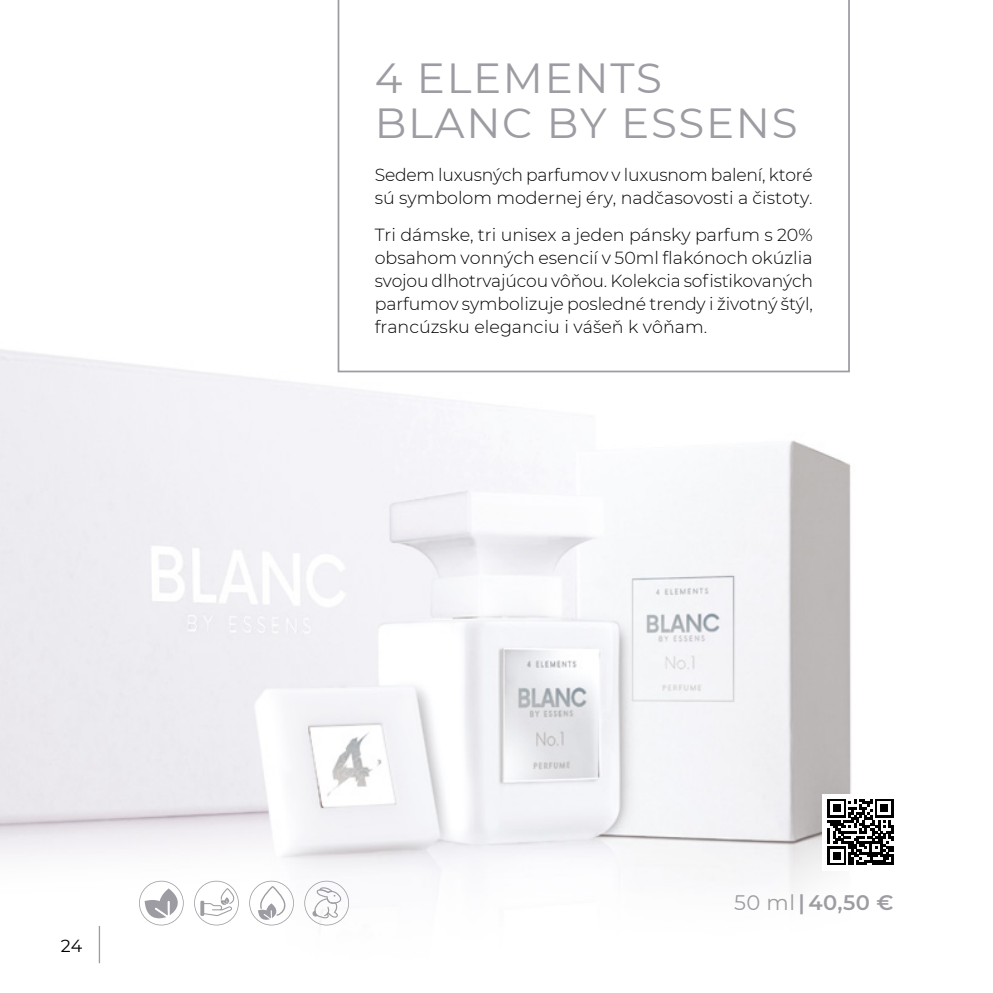
<style>
.page{position:relative;width:993px;height:993px;background:#fff}
.page>*{position:absolute;margin:0;border:0;box-sizing:border-box;transform-origin:0 0}
.t1{font:42px/45.5px "Montserrat";letter-spacing:.04em;color:#9c9ca2}
.t2{font:600 21px "Montserrat";color:#9c9ca2}
.t3{font:300 17.5px/22.8px "Montserrat";color:#000}
.t4{font:17.5px "Montserrat";color:#000}
.s1{font-weight:400}
</style>
<div class="page">
<img style="left:0;top:0;width:851px;height:964px">
<div style="left:821px;top:793px;width:77px;height:77px;background:#fff"></div>
<svg style="left:827px;top:799px;width:66px;height:65px"></svg>
<svg style="left:139px;top:880px;width:49px;height:45px"></svg>
<svg style="left:194px;top:880px;width:45px;height:45px"></svg>
<svg style="left:249px;top:880px;width:45px;height:45px"></svg>
<svg style="left:304px;top:880px;width:45px;height:45px"></svg>
<svg style="left:337px;top:0;width:512px;height:372px"></svg>
<hr style="left:99px;top:925px;width:1px;height:37px;background:#9c9ca2">
<p class="t4" style="left:61px;top:933px;width:23px">24</p>
<h1 class="t1" style="left:374px;top:54px;width:424px">4 ELEMENTS<br>BLANC BY ESSENS</h1>
<p class="t3" style="left:374px;top:163px;width:439px">Sedem luxusných parfumov v luxusnom balení, ktoré sú symbolom modernej éry, nadčasovosti a čistoty.</p>
<p class="t3" style="left:374px;top:223px;width:439px;text-align:justify">Tri dámske, tri unisex a jeden pánsky parfum s 20% obsahom vonných esencií v 50ml flakónoch okúzlia svojou dlhotrvajúcou vôňou. Kolekcia sofistikovaných parfumov symbolizuje posledné trendy i životný štýl, francúzsku eleganciu i vášeň k vôňam.</p>
<p class="t2" style="left:733px;top:886px;width:161px"><span class="s1">50 ml</span> | 40,50 €</p>
</div>
